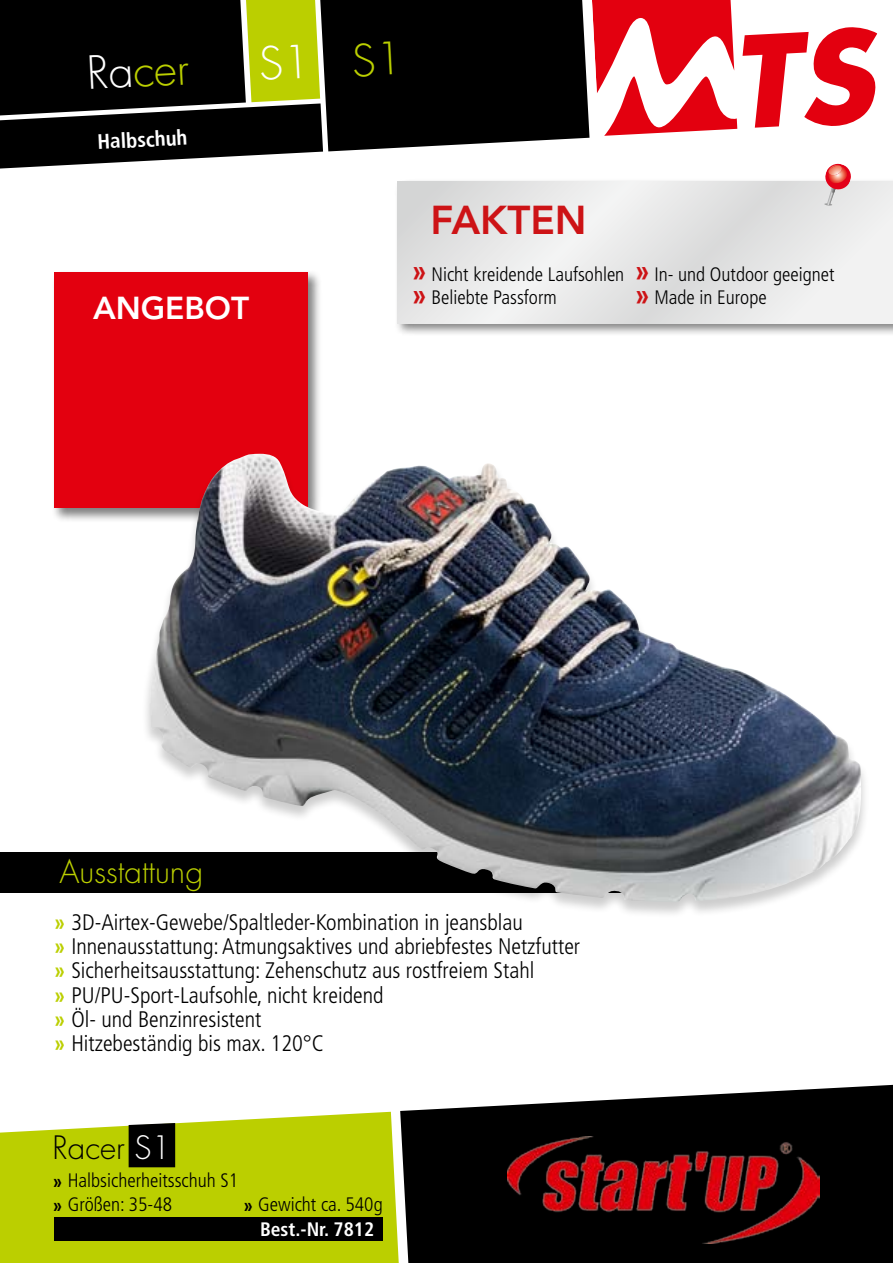
<style>
.page{position:relative;width:893px;height:1263px;background:#fff}
.page>*{position:absolute;margin:0;border:0;box-sizing:border-box;transform-origin:0 0}
.t1{font:300 44.55px "Futura LT Pro";color:#bbcf00}
.t2{font:800 40.05px "Avenir LT";color:#cd1316}
.t3{font:800 31.5px "Avenir LT";color:#fff}
.t4{font:300 31.35px "Futura LT Pro";color:#bbcf00}
.t5{font:300 31.35px "Futura LT Pro";color:#000}
.t6{font:300 condensed 22.5px/24px "Frutiger";color:#000}
.t7{font:700 condensed 21px "Frutiger";color:#fff}
.t8{font:300 condensed 19.5px/23.5px "Frutiger";color:#000}
.t9{font:700 condensed 19.5px "Frutiger";color:#fff}
.s1{color:#fff}
.s2{font-weight:700;font-size:30px;color:#cd1316}
.s3{font-weight:700;color:#bbcf00}
.s4{font-weight:700}
</style>
<div class="page">
<svg style="left:400px;top:1085px;width:493px;height:178px;background:#212121"></svg>
<div style="left:0;top:853px;width:730px;height:40px;background:#000"></div>
<svg style="left:0;top:1112px;width:399px;height:151px;background:#bfd117"></svg>
<div style="left:54px;top:1217px;width:329px;height:23px;background:#000"></div>
<div style="left:129px;top:1123px;width:46px;height:44px;background:#000"></div>
<div style="left:52px;top:270px;width:270px;height:252px;background:#000;opacity:.5"></div>
<div style="left:54px;top:272px;width:254px;height:236px;background:#e3000f"></div>
<img style="left:507px;top:1136px;width:312px;height:107px">
<div style="left:141px;top:454px;width:729px;height:465px;background:#000;opacity:.2"></div>
<img style="left:149px;top:454px;width:713px;height:448px">
<div style="left:395px;top:179px;width:498px;height:157px;background:#000;opacity:.5"></div>
<svg style="left:398px;top:182px;width:495px;height:141px"></svg>
<svg style="left:0;top:0;width:877px;height:206px"></svg>
<h1 class="t1" style="left:85px;top:44px;width:104px;rotate:-3deg"><span class="s1">Ra</span>cer</h1>
<p class="t7" style="left:97px;top:129px;width:92px;rotate:-3deg">Halbschuh</p>
<h3 class="t3" style="left:93px;top:289px;width:158px">ANGEBOT</h3>
<h2 class="t2" style="left:431px;top:196px;width:158px">FAKTEN</h2>
<p class="t8" style="left:412px;top:263px;width:214px"><span class="s2">»</span> Nicht kreidende Laufsohlen <span class="s2">»</span> Beliebte Passform</p>
<p class="t8" style="left:634px;top:263px;width:202px"><span class="s2">»</span> In- und Outdoor geeignet <span class="s2">»</span> Made in Europe</p>
<h3 class="t4" style="left:59px;top:851px;width:145px">Ausstattung</h3>
<p class="t6" style="left:54px;top:911px;width:528px"><span class="s3">»</span> 3D-Airtex-Gewebe/Spaltleder-Kombination in jeansblau<br><span class="s3">»</span> Innenausstattung: Atmungsaktives und abriebfestes Netzfutter <span class="s3">»</span> Sicherheitsausstattung: Zehenschutz aus rostfreiem Stahl<br><span class="s3">»</span> PU/PU-Sport-Laufsohle, nicht kreidend<br><span class="s3">»</span> Öl- und Benzinresistent<br><span class="s3">»</span> Hitzebeständig bis max. 120°C</p>
<h3 class="t5" style="left:53px;top:1127px;width:120px">Racer <span class="s1">S1</span></h3>
<p class="t8" style="left:53px;top:1169px;width:187px;line-height:24px"><span class="s4">»</span> Halbsicherheitsschuh S1 <span class="s4">»</span> Größen: 35-48</p>
<p class="t8" style="left:243px;top:1193px;width:141px"><span class="s4">»</span> Gewicht ca. 540g</p>
<p class="t9" style="left:260px;top:1218px;width:116px">Best.-Nr. 7812</p>
</div>
